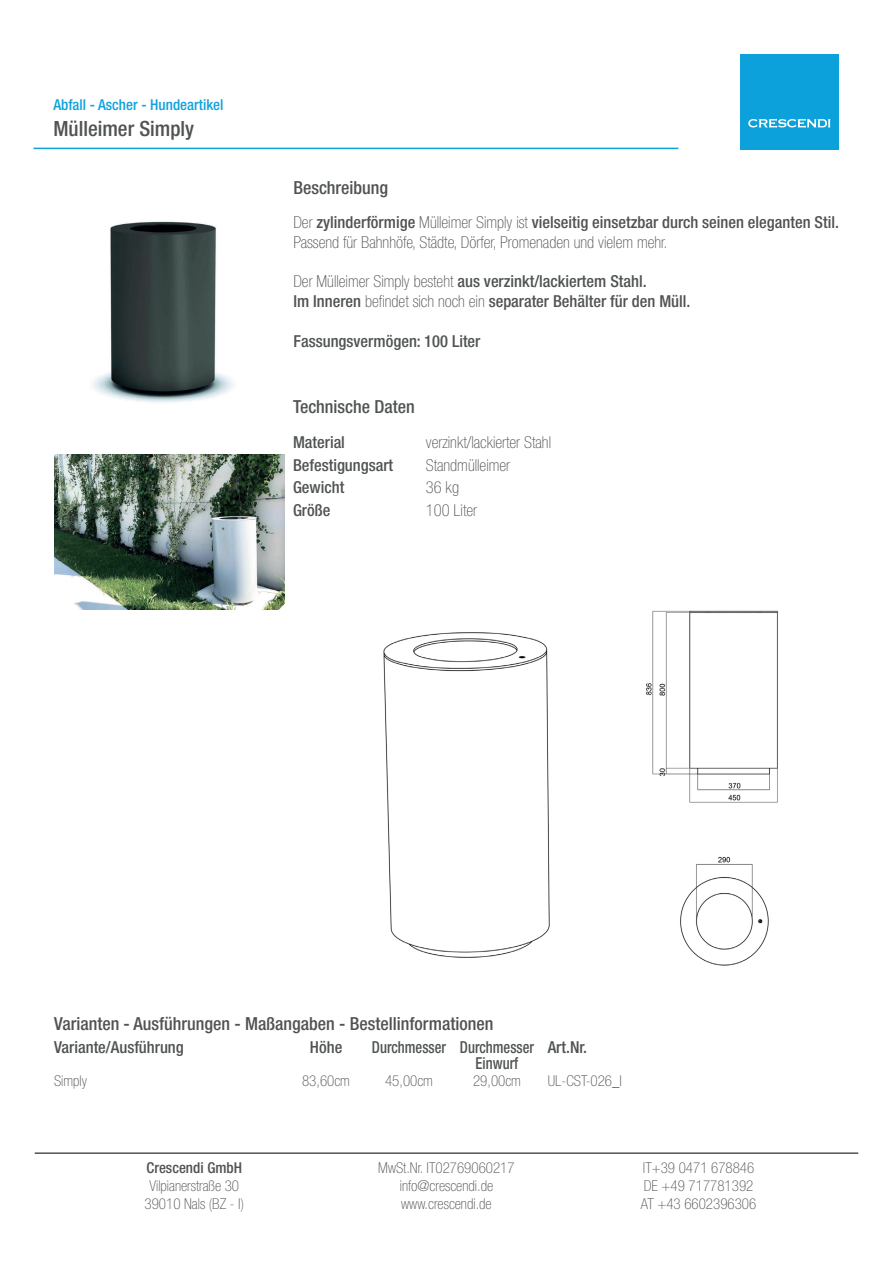
<style>
.page{position:relative;width:893px;height:1263px;background:#fff}
.page>*{position:absolute;margin:0;border:0;box-sizing:border-box;transform-origin:0 0}
.t1{font:500 condensed 21px "Helvetica Neue LT Std";color:#505353}
.t2{font:500 condensed 18px "Helvetica Neue LT Std";color:#505353}
.t3{font:500 condensed 16.5px/22.5px "Helvetica Neue LT Std";color:#505353}
.t4{font:100 condensed 16.5px/22.5px "Helvetica Neue LT Std";color:#505353}
.t5{font:500 condensed 16.5px/16.5px "Helvetica Neue LT Std";color:#505353;scale:.88 1}
.t6{font:100 condensed 15px/18px "Helvetica Neue LT Std";color:#505353;text-align:center}
.t7{font:500 condensed 15px "Helvetica Neue LT Std";color:#0fa2dd}
.t8{font:500 condensed 15px "Helvetica Neue LT Std";color:#505353}
.s1{font-weight:500}
.s2{font-weight:100}
</style>
<div class="page">
<div style="left:741px;top:54px;width:98px;height:95px;background:#0da1dc"></div>
<svg style="left:748px;top:119px;width:82px;height:9px"></svg>
<hr style="left:33px;top:148px;width:645px;height:1px;background:#0fa2dd">
<hr style="left:35px;top:1152px;width:823px;height:2px;background:#505353">
<img style="left:93px;top:221px;width:140px;height:182px">
<img style="left:54px;top:454px;width:231px;height:156px">
<img style="left:383px;top:610px;width:395px;height:356px">
<p class="t7" style="left:53px;top:96px;width:172px">Abfall - Ascher - Hundeartikel</p>
<p class="t1" style="left:53px;top:116px;width:142px">Mülleimer Simply</p>
<p class="t2" style="left:293px;top:176px;width:96px">Beschreibung</p>
<p class="t4" style="left:293px;top:212px;width:547px;line-height:19.8px">Der <span class="s1">zylinderförmige</span> Mülleimer Simply ist <span class="s1">vielseitig einsetzbar durch seinen eleganten Stil.<br></span>Passend für Bahnhöfe, Städte, Dörfer, Promenaden und vielem mehr.</p>
<p class="t3" style="left:293px;top:271px;width:399px;line-height:19.8px"><span class="s2">Der Mülleimer Simply besteht</span> aus verzinkt/lackiertem Stahl.<br>Im Inneren <span class="s2">befindet sich noch ein</span> separater Behälter für den Müll.</p>
<p class="t3" style="left:293px;top:329px;width:189px">Fassungsvermögen: 100 Liter</p>
<p class="t2" style="left:293px;top:395px;width:123px">Technische Daten</p>
<p class="t3" style="left:293px;top:431px;width:102px">Material<br>Befestigungsart<br>Gewicht<br>Größe</p>
<p class="t4" style="left:426px;top:431px;width:127px">verzinkt/lackierter Stahl<br>Standmülleimer<br>36 kg<br>100 Liter</p>
<p class="t2" style="left:54px;top:1013px;width:441px">Varianten - Ausführungen - Maßangaben - Bestellinformationen</p>
<p class="t3" style="left:54px;top:1035px;width:131px">Variante/Ausführung</p>
<p class="t3" style="left:310px;top:1035px;width:34px">Höhe</p>
<p class="t5" style="left:476px;top:1038px;width:128px;text-indent:-104px">Durchmesser Durchmesser Art.Nr.<br>Einwurf</p>
<p class="t6" style="left:54px;top:1072px;width:35px">Simply</p>
<p class="t6" style="left:302px;top:1072px;width:49px">83,60cm</p>
<p class="t6" style="left:385px;top:1072px;width:49px">45,00cm</p>
<p class="t6" style="left:473px;top:1072px;width:49px">29,00cm</p>
<p class="t6" style="left:548px;top:1072px;width:76px">UL-CST-026_I</p>
<p class="t8" style="left:147px;top:1159px;width:97px">Crescendi GmbH</p>
<p class="t6" style="left:145px;top:1176px;width:101px">Vilpianerstraße 30<br>39010 Nals (BZ - I)</p>
<p class="t6" style="left:378px;top:1158px;width:138px">MwSt.Nr. IT02769060217 info@crescendi.de www.crescendi.de</p>
<p class="t6" style="left:641px;top:1158px;width:117px;text-align:left">IT+39 0471 678846<br>DE +49 717781392<br>AT +43 6602396306</p>
</div>
